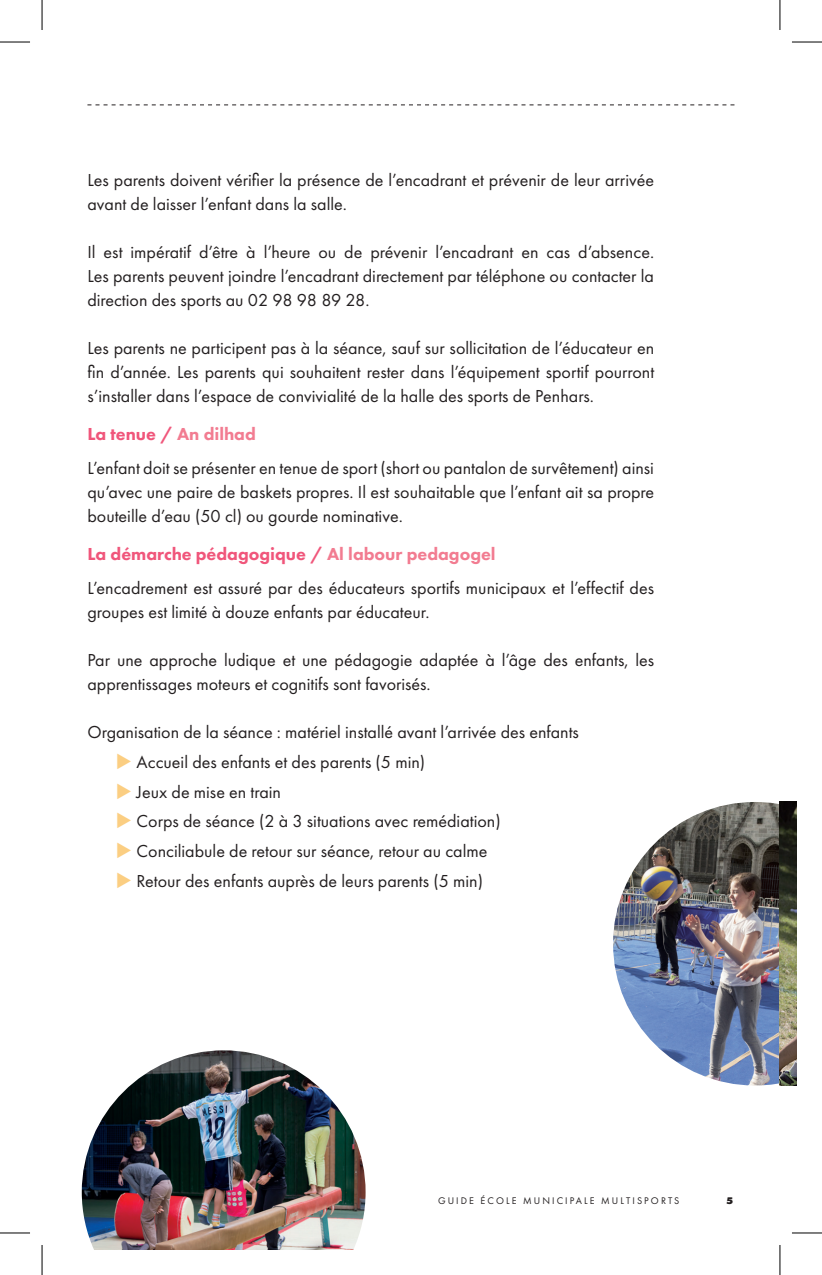
<style>
.page{position:relative;width:822px;height:1275px;background:#fff}
.page>*{position:absolute;margin:0;border:0;box-sizing:border-box;transform-origin:0 0}
.t1{font:18px/24px "Futura PT";color:#231f20}
.t2{font:10px "Futura PT";letter-spacing:.21em;color:#231f20}
.t3{font:800 10px "Futura PT";color:#231f20}
.s1{font-weight:800;color:#f0567b}
.s2{font-weight:800;color:#f27c91}
.s3{color:#fbce82}
</style>
<div class="page">
<svg style="left:87px;top:104px;width:647px;height:1px"></svg>
<img style="left:613px;top:802px;width:166px;height:283px">
<img style="left:82px;top:1050px;width:283px;height:200px">
<img style="left:779px;top:802px;width:17px;height:283px">
<hr style="left:0;top:42px;width:30px;height:1px;background:#000">
<hr style="left:791px;top:42px;width:30px;height:1px;background:#000">
<hr style="left:0;top:1232px;width:30px;height:1px;background:#000">
<hr style="left:791px;top:1232px;width:30px;height:1px;background:#000">
<hr style="left:42px;top:0;width:1px;height:30px;background:#000">
<hr style="left:42px;top:1245px;width:1px;height:30px;background:#000">
<hr style="left:779px;top:0;width:1px;height:30px;background:#000">
<hr style="left:779px;top:1245px;width:1px;height:30px;background:#000">
<p class="t1" style="left:87px;top:168px;width:567px">Les parents doivent vérifier la présence de l’encadrant et prévenir de leur arrivée avant de laisser l’enfant dans la salle.</p>
<p class="t1" style="left:87px;top:240px;width:567px;text-align:justify">Il est impératif d’être à l’heure ou de prévenir l’encadrant en cas d’absence.<br>Les parents peuvent joindre l’encadrant directement par téléphone ou contacter la direction des sports au 02 98 98 89 28.</p>
<p class="t1" style="left:87px;top:336px;width:568px;text-align:justify">Les parents ne participent pas à la séance, sauf sur sollicitation de l’éducateur en fin d’année. Les parents qui souhaitent rester dans l’équipement sportif pourront s’installer dans l’espace de convivialité de la halle des sports de Penhars.</p>
<p class="t1" style="left:87px;top:417px;width:567px;line-height:33.8px"><span class="s1">La tenue /</span> <span class="s2">An dilhad<br></span>L’enfant doit se présenter en tenue de sport (short ou pantalon de survêtement) ainsi</p>
<p class="t1" style="left:87px;top:480px;width:568px">qu’avec une paire de baskets propres. Il est souhaitable que l’enfant ait sa propre bouteille d’eau (50 cl) ou gourde nominative.</p>
<p class="t1" style="left:87px;top:537px;width:568px;line-height:33.8px"><span class="s1">La démarche pédagogique /</span> <span class="s2">Al labour pedagogel<br></span>L’encadrement est assuré par des éducateurs sportifs municipaux et l’effectif des</p>
<p class="t1" style="left:87px;top:600px;width:343px">groupes est limité à douze enfants par éducateur.</p>
<p class="t1" style="left:87px;top:648px;width:568px">Par une approche ludique et une pédagogie adaptée à l’âge des enfants, les apprentissages moteurs et cognitifs sont favorisés.</p>
<p class="t1" style="left:87px;top:720px;width:492px">Organisation de la séance : matériel installé avant l’arrivée des enfants</p>
<p class="t1" style="left:116px;top:750px;width:311px"><span class="s3">◆</span> Accueil des enfants et des parents (5 min)</p>
<p class="t1" style="left:116px;top:779px;width:167px"><span class="s3">◆</span> Jeux de mise en train</p>
<p class="t1" style="left:116px;top:809px;width:386px"><span class="s3">◆</span> Corps de séance (2 à 3 situations avec remédiation)</p>
<p class="t1" style="left:116px;top:839px;width:373px"><span class="s3">◆</span> Conciliabule de retour sur séance, retour au calme</p>
<p class="t1" style="left:116px;top:868px;width:368px"><span class="s3">◆</span> Retour des enfants auprès de leurs parents (5 min)</p>
<p class="t2" style="left:437px;top:1195px;width:243px">GUIDE ÉCOLE MUNICIPALE MULTISPORTS</p>
<p class="t3" style="left:725px;top:1194px;width:9px">5</p>
</div>
